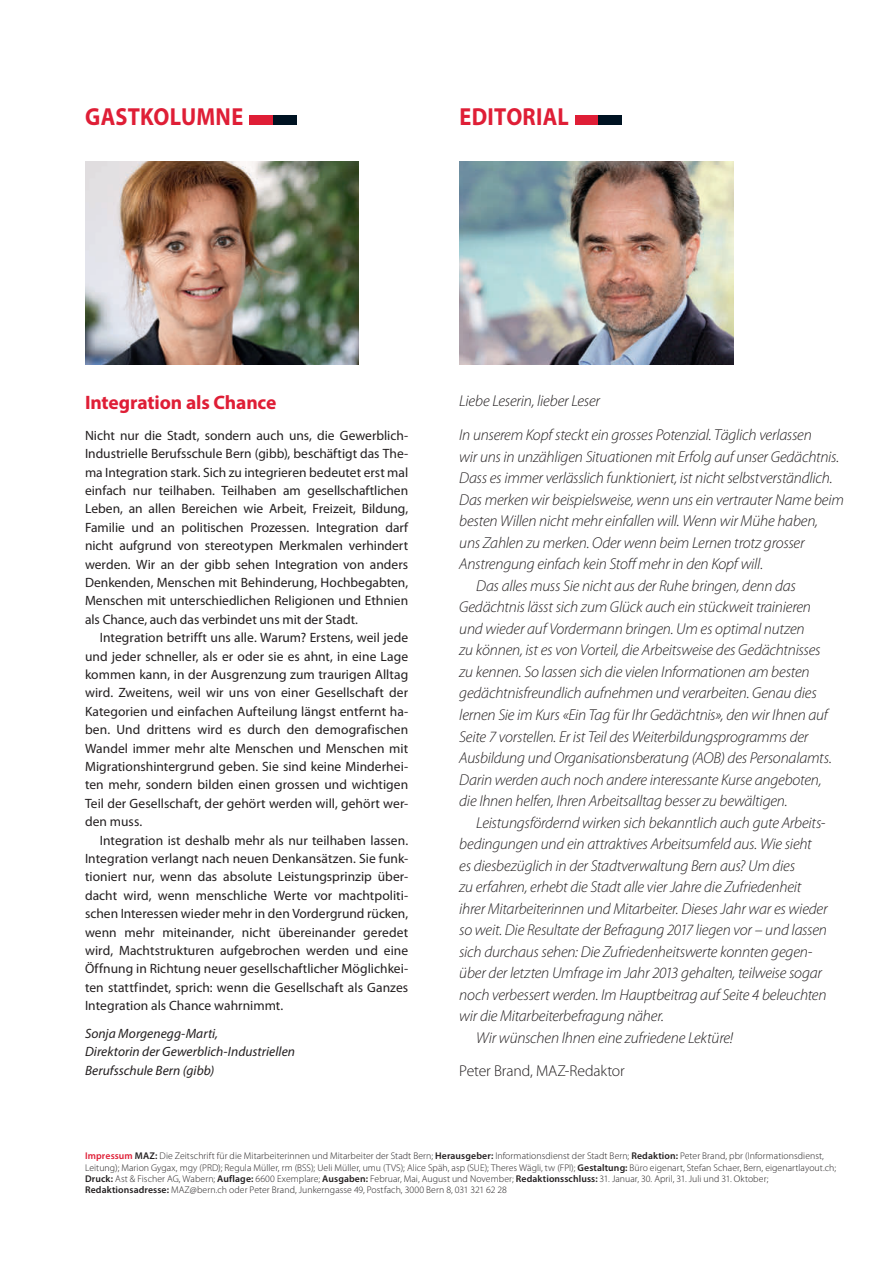
<style>
.page{position:relative;width:893px;height:1263px;background:#fff}
.page>*{position:absolute;margin:0;border:0;box-sizing:border-box;transform-origin:0 0}
.t1{font:700 24.75px "Myriad Pro";letter-spacing:.01em;color:#df1e36;scale:.9 1}
.t2{font:700 19.5px "Myriad Pro";letter-spacing:-.01em;color:#df1e36}
.t3{font:italic 300 15.75px/34.3px "Myriad Pro";letter-spacing:-.015em;color:#231f20}
.t4{font:300 15.75px "Myriad Pro";letter-spacing:-.01em;color:#231f20}
.t5{font:13.5px/18.5px "Myriad Pro";color:#231f20;text-align:justify}
.t6{font:italic 13.5px/18.5px "Myriad Pro";letter-spacing:.005em;color:#231f20}
.t7{font:300 9.75px/11.2px "Myriad Pro";letter-spacing:.005em;color:#231f20}
.s1{font-weight:600;color:#df1e36}
.s2{font-weight:600}
</style>
<div class="page">
<div style="left:249px;top:116px;width:24px;height:9px;background:#df1e36"></div>
<div style="left:273px;top:116px;width:23px;height:9px;background:#001322"></div>
<img style="left:85px;top:162px;width:274px;height:202px">
<div style="left:575px;top:116px;width:23px;height:9px;background:#df1e36"></div>
<div style="left:598px;top:116px;width:24px;height:9px;background:#001322"></div>
<img style="left:459px;top:162px;width:274px;height:202px">
<h1 class="t1" style="left:85px;top:100px;width:177px">GASTKOLUMNE</h1>
<h1 class="t1" style="left:459px;top:100px;width:123px">EDITORIAL</h1>
<p class="t2" style="left:85px;top:389px;width:193px">Integration als Chance</p>
<p class="t5" style="left:85px;top:426px;width:325px">Nicht nur die Stadt, sondern auch uns, die Gewerblich-Industrielle Berufsschule Bern (gibb), beschäftigt das The&shy;ma Integration stark. Sich zu integrieren bedeutet erst mal einfach nur teilhaben. Teilhaben am gesellschaftlichen Leben, an allen Bereichen wie Arbeit, Freizeit, Bildung, Familie und an politischen Prozessen. Integration darf nicht aufgrund von stereotypen Merkmalen verhindert werden. Wir an der gibb sehen Integration von anders Denkenden, Menschen mit Behinderung, Hochbegabten, Menschen mit unterschiedlichen Religionen und Ethnien als Chance, auch das verbindet uns mit der Stadt.</p>
<p class="t5" style="left:85px;top:629px;width:325px;text-indent:15px">Integration betrifft uns alle. Warum? Erstens, weil jede und jeder schneller, als er oder sie es ahnt, in eine Lage kommen kann, in der Ausgrenzung zum traurigen Alltag wird. Zweitens, weil wir uns von einer Gesellschaft der Kategorien und einfachen Aufteilung längst entfernt ha&shy;ben. Und drittens wird es durch den demografischen Wandel immer mehr alte Menschen und Menschen mit Migrationshintergrund geben. Sie sind keine Minderhei&shy;ten mehr, sondern bilden einen grossen und wichtigen Teil der Gesellschaft, der gehört werden will, gehört wer&shy;den muss.</p>
<p class="t5" style="left:85px;top:831px;width:325px;text-indent:15px">Integration ist deshalb mehr als nur teilhaben lassen.<br>Integration verlangt nach neuen Denkansätzen. Sie funk&shy;tioniert nur, wenn das absolute Leistungsprinzip über&shy;dacht wird, wenn menschliche Werte vor machtpoliti&shy;schen Interessen wieder mehr in den Vordergrund rücken, wenn mehr miteinander, nicht übereinander geredet wird, Machtstrukturen aufgebrochen werden und eine Öffnung in Richtung neuer gesellschaftlicher Möglichkei&shy;ten stattfindet, sprich: wenn die Gesellschaft als Ganzes Integration als Chance wahrnimmt.</p>
<p class="t6" style="left:85px;top:1024px;width:211px">Sonja Morgenegg-Marti,<br>Direktorin der Gewerblich-Industriellen<br>Berufsschule Bern (gibb)</p>
<p class="t3" style="left:459px;top:384px;width:354px">Liebe Leserin, lieber Leser<br>In unserem Kopf steckt ein grosses Potenzial. Täglich verlassen</p>
<p class="t3" style="left:459px;top:440px;width:381px">wir uns in unzähligen Situationen mit Erfolg auf unser Gedächtnis.</p>
<p class="t3" style="left:459px;top:461px;width:375px">Dass es immer verlässlich funktioniert, ist nicht selbstverständlich.</p>
<p class="t3" style="left:459px;top:483px;width:386px">Das merken wir beispielsweise, wenn uns ein vertrauter Name beim</p>
<p class="t3" style="left:459px;top:504px;width:360px">besten Willen nicht mehr einfallen will. Wenn wir Mühe haben,</p>
<p class="t3" style="left:459px;top:526px;width:347px">uns Zahlen zu merken. Oder wenn beim Lernen trotz grosser</p>
<p class="t3" style="left:459px;top:547px;width:305px">Anstrengung einfach kein Stoff mehr in den Kopf will.</p>
<p class="t3" style="left:476px;top:569px;width:321px">Das alles muss Sie nicht aus der Ruhe bringen, denn das</p>
<p class="t3" style="left:459px;top:590px;width:353px">Gedächtnis lässt sich zum Glück auch ein stückweit trainieren</p>
<p class="t3" style="left:459px;top:612px;width:347px">und wieder auf Vordermann bringen. Um es optimal nutzen</p>
<p class="t3" style="left:459px;top:633px;width:363px">zu können, ist es von Vorteil, die Arbeitsweise des Gedächtnisses</p>
<p class="t3" style="left:459px;top:655px;width:352px">zu kennen. So lassen sich die vielen Informationen am besten</p>
<p class="t3" style="left:459px;top:676px;width:359px">gedächtnisfreundlich aufnehmen und verarbeiten. Genau dies</p>
<p class="t3" style="left:459px;top:698px;width:370px">lernen Sie im Kurs «Ein Tag für Ihr Gedächtnis», den wir Ihnen auf</p>
<p class="t3" style="left:459px;top:719px;width:351px">Seite 7 vorstellen. Er ist Teil des Weiterbildungsprogramms der</p>
<p class="t3" style="left:459px;top:741px;width:374px">Ausbildung und Organisationsberatung (AOB) des Personalamts.</p>
<p class="t3" style="left:459px;top:763px;width:364px">Darin werden auch noch andere interessante Kurse angeboten,</p>
<p class="t3" style="left:459px;top:784px;width:330px">die Ihnen helfen, Ihren Arbeitsalltag besser zu bewältigen.</p>
<p class="t3" style="left:476px;top:806px;width:351px">Leistungsfördernd wirken sich bekanntlich auch gute Arbeits-</p>
<p class="t3" style="left:459px;top:827px;width:354px">bedingungen und ein attraktives Arbeitsumfeld aus. Wie sieht</p>
<p class="t3" style="left:459px;top:849px;width:337px">es diesbezüglich in der Stadtverwaltung Bern aus? Um dies</p>
<p class="t3" style="left:459px;top:870px;width:344px">zu erfahren, erhebt die Stadt alle vier Jahre die Zufriedenheit</p>
<p class="t3" style="left:459px;top:892px;width:370px">ihrer Mitarbeiterinnen und Mitarbeiter. Dieses Jahr war es wieder</p>
<p class="t3" style="left:459px;top:913px;width:369px">so weit. Die Resultate der Befragung 2017 liegen vor – und lassen</p>
<p class="t3" style="left:459px;top:935px;width:354px">sich durchaus sehen: Die Zufriedenheitswerte konnten gegen-</p>
<p class="t3" style="left:459px;top:956px;width:364px">über der letzten Umfrage im Jahr 2013 gehalten, teilweise sogar</p>
<p class="t3" style="left:459px;top:978px;width:369px">noch verbessert werden. Im Hauptbeitrag auf Seite 4 beleuchten</p>
<p class="t3" style="left:459px;top:999px;width:206px">wir die Mitarbeiterbefragung näher.</p>
<p class="t3" style="left:476px;top:1021px;width:259px">Wir wünschen Ihnen eine zufriedene Lektüre!</p>
<p class="t4" style="left:459px;top:1062px;width:167px">Peter Brand, MAZ-Redaktor</p>
<p class="t7" style="left:85px;top:1151px;width:752px"><span class="s1">Impressum</span> <span class="s2">MAZ:</span> Die Zeitschrift für die Mitarbeiterinnen und Mitarbeiter der Stadt Bern; <span class="s2">Herausgeber:</span> Informationsdienst der Stadt Bern; <span class="s2">Redaktion:</span> Peter Brand, pbr (Informationsdienst, Leitung); Marion Gygax, mgy (PRD); Regula Müller, rm (BSS); Ueli Müller, umu (TVS); Alice Späh, asp (SUE); Theres Wägli, tw (FPI); <span class="s2">Gestaltung:</span> Büro eigenart, Stefan Schaer, Bern, eigenartlayout.ch; <span class="s2">Druck:</span> Ast &amp; Fischer AG, Wabern; <span class="s2">Auflage:</span> 6600 Exemplare; <span class="s2">Ausgaben:</span> Februar, Mai, August und November; <span class="s2">Redaktionsschluss:</span> 31. Januar, 30. April, 31. Juli und 31. Oktober; <span class="s2">Redaktionsadresse:</span> MAZ@bern.ch oder Peter Brand, Junkerngasse 49, Postfach, 3000 Bern 8, 031 321 62 28</p>
</div>
